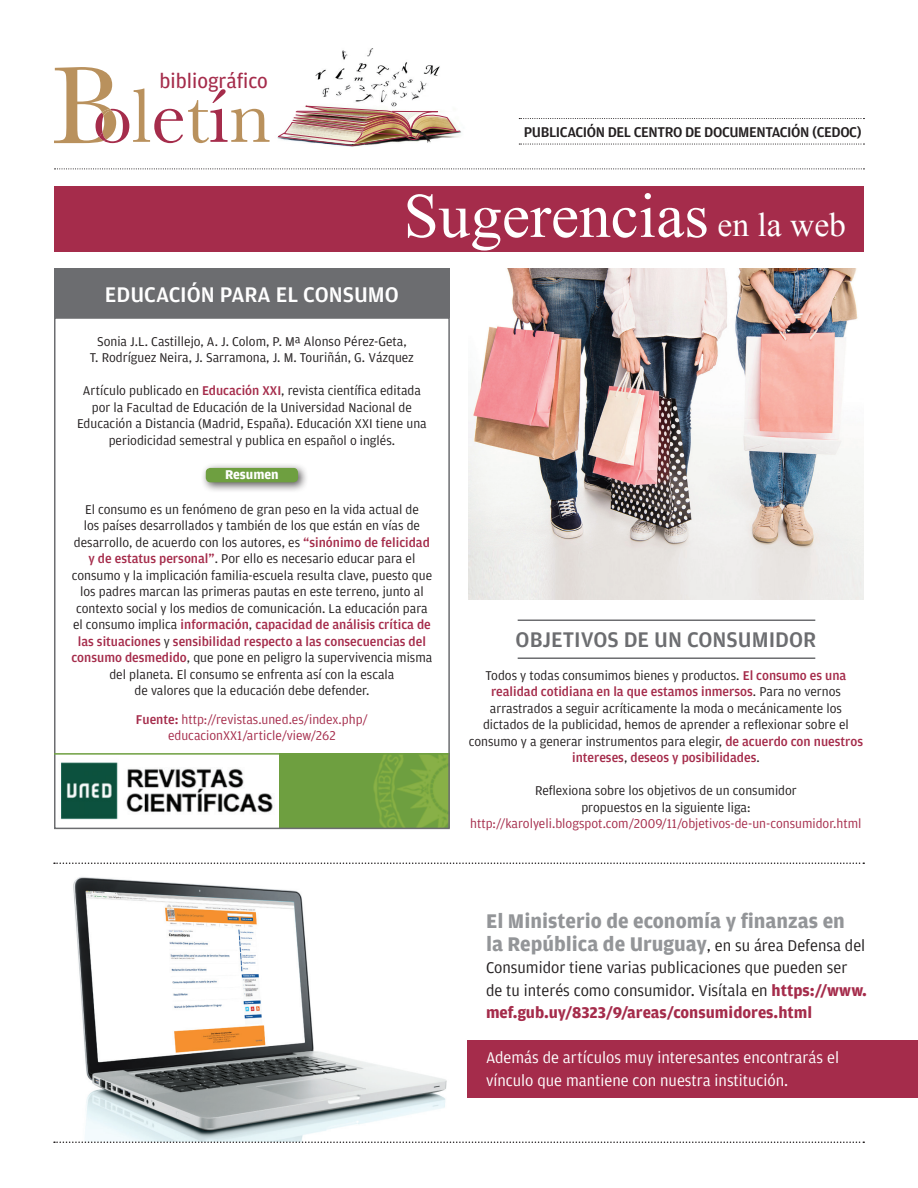
<style>
.page{position:relative;width:918px;height:1188px;background:#fff}
.page>*{position:absolute;margin:0;border:0;box-sizing:border-box;transform-origin:0 0}
.t1{font:33.45px "Times New Roman";color:#fff}
.t2{font:500 22.5px "Amplitude";color:#6c6d70}
.t3{font:500 22.5px "Amplitude";color:#fff}
.t4{font:21.15px "Amplitude";color:#a52c4b}
.t5{font:700 21px/22.5px "Amplitude";color:#939598}
.t6{font:16.5px/22.5px "Amplitude";color:#231f20}
.t7{font:16.5px/22.5px "Amplitude";color:#fff}
.t8{font:500 15px "Amplitude";letter-spacing:-.025em;color:#231f20}
.t9{font:13.5px/16.5px "Amplitude";color:#231f20;text-align:center}
.t10{font:13.5px/16.5px "Amplitude";color:#a52c4b;text-align:center}
.t11{font:700 13.5px "Amplitude";color:#fff}
.s1{font-weight:500;color:#a52c4b}
.s2{font-weight:500}
.s3{font-weight:400;font-size:16.5px;color:#231f20}
.s4{font-weight:700;color:#a52c4b}
</style>
<div class="page">
<div style="left:468px;top:1040px;width:450px;height:58px;background:#a52c4b"></div>
<img style="left:55px;top:877px;width:403px;height:265px">
<div style="left:201px;top:463px;width:108px;height:30px;background:#231f20;opacity:.75"></div>
<div style="left:206px;top:468px;width:92px;height:14px;background:#6e9f40;border-radius:4px"></div>
<img style="left:61px;top:762px;width:212px;height:58px">
<img style="left:280px;top:755px;width:167px;height:71px">
<div style="left:54px;top:317px;width:396px;height:512px;border:2px solid #6c6d70"></div>
<div style="left:54px;top:269px;width:396px;height:49px;background:#6c6d70"></div>
<svg style="left:54px;top:67px;width:216px;height:76px"></svg>
<img style="left:315px;top:48px;width:147px;height:99px">
<img style="left:277px;top:102px;width:184px;height:44px">
<svg style="left:519px;top:118px;width:345px;height:1px"></svg>
<svg style="left:519px;top:144px;width:345px;height:1px"></svg>
<svg style="left:55px;top:168px;width:809px;height:1px"></svg>
<div style="left:54px;top:186px;width:810px;height:66px;background:#a52c4b"></div>
<svg style="left:408px;top:193px;width:299px;height:58px"></svg>
<hr style="left:54px;top:753px;width:395px;height:2px;background:#6e9f40">
<img style="left:468px;top:269px;width:396px;height:330px">
<hr style="left:518px;top:657px;width:297px;height:2px;background:#6c6d70">
<hr style="left:518px;top:620px;width:297px;height:1px;background:#6c6d70">
<svg style="left:54px;top:862px;width:810px;height:2px"></svg>
<svg style="left:54px;top:1142px;width:810px;height:1px"></svg>
<h3 class="t4" style="left:160px;top:70px;width:110px">bibliográfico</h3>
<h2 class="t3" style="left:105px;top:282px;width:295px">EDUCACIÓN PARA EL CONSUMO</h2>
<p class="t9" style="left:90px;top:333px;width:325px">Sonia J.L. Castillejo, A. J. Colom, P. Mª Alonso Pérez-Geta,<br>T. Rodríguez Neira, J. Sarramona, J. M. Touriñán, G. Vázquez</p>
<p class="t9" style="left:77px;top:382px;width:351px">Artículo publicado en <span class="s1">Educación XXI</span>, revista científica editada por la Facultad de Educación de la Universidad Nacional de Educación a Distancia (Madrid, España). Educación XXI tiene una periodicidad semestral y publica en español o inglés.</p>
<p class="t11" style="left:225px;top:467px;width:55px">Resumen</p>
<p class="t9" style="left:72px;top:501px;width:362px">El consumo es un fenómeno de gran peso en la vida actual de<br>los países desarrollados y también de los que están en vías de desarrollo, de acuerdo con los autores, es <span class="s1">“sinónimo de felicidad y de estatus personal”</span>. Por ello es necesario educar para el consumo y la implicación familia-escuela resulta clave, puesto que los padres marcan las primeras pautas en este terreno, junto al contexto social y los medios de comunicación. La educación para el consumo implica <span class="s1">información</span>, <span class="s1">capacidad de análisis crítica de las situaciones</span> y <span class="s1">sensibilidad respecto a las consecuencias del consumo desmedido</span>, que pone en peligro la supervivencia misma del planeta. El consumo se enfrenta así con la escala<br>de valores que la educación debe defender.</p>
<p class="t10" style="left:136px;top:711px;width:233px"><span class="s2">Fuente:</span> http://revistas.uned.es/index.php/ educacionXX1/article/view/262</p>
<p class="t8" style="left:524px;top:124px;width:340px">PUBLICACIÓN DEL CENTRO DE DOCUMENTACIÓN (CEDOC)</p>
<h1 class="t1" style="left:718px;top:203px;width:130px">en la web</h1>
<h2 class="t2" style="left:516px;top:627px;width:302px">OBJETIVOS DE UN CONSUMIDOR</h2>
<p class="t9" style="left:469px;top:667px;width:396px">Todos y todas consumimos bienes y productos. <span class="s1">El consumo es una realidad cotidiana en la que estamos inmersos</span>. Para no vernos arrastrados a seguir acríticamente la moda o mecánicamente los dictados de la publicidad, hemos de aprender a reflexionar sobre el consumo y a generar instrumentos para elegir, <span class="s1">de acuerdo con nuestros intereses</span>, <span class="s1">deseos y posibilidades</span>.</p>
<p class="t9" style="left:535px;top:783px;width:263px">Reflexiona sobre los objetivos de un consumidor propuestos en la siguiente liga:</p>
<p class="t10" style="left:470px;top:816px;width:393px">http://karolyeli.blogspot.com/2009/11/objetivos-de-un-consumidor.html</p>
<h3 class="t5" style="left:486px;top:910px;width:381px">El Ministerio de economía y finanzas en la República de Uruguay<span class="s3">, en su área Defensa del</span></h3>
<p class="t6" style="left:486px;top:957px;width:383px">Consumidor tiene varias publicaciones que pueden ser de tu interés como consumidor. Visítala en <span class="s4">https://www. mef.gub.uy/8323/9/areas/consumidores.html</span></p>
<p class="t7" style="left:486px;top:1047px;width:355px">Además de artículos muy interesantes encontrarás el vínculo que mantiene con nuestra institución.</p>
</div>
